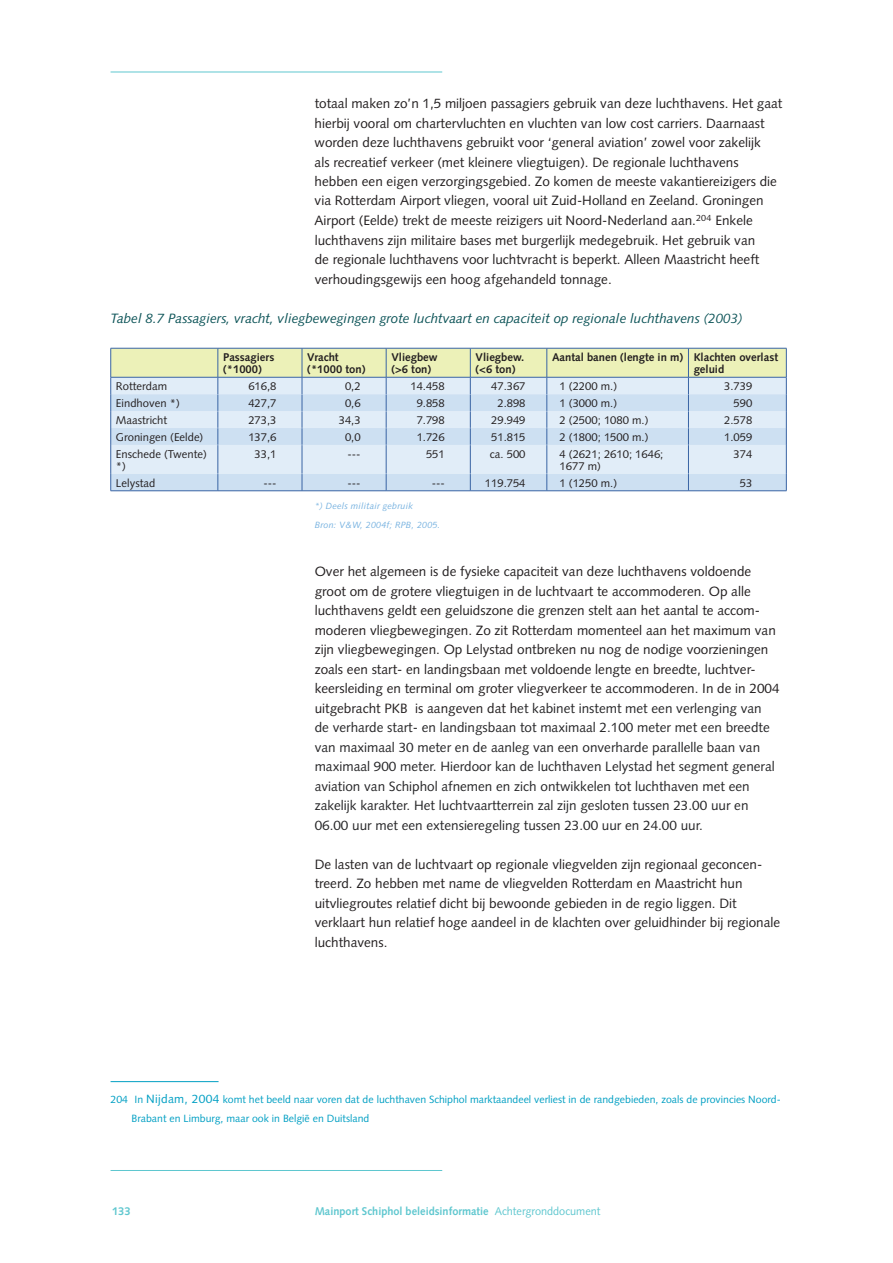
<style>
.page{position:relative;width:893px;height:1263px;background:#fff}
.page>*{position:absolute;margin:0;border:0;box-sizing:border-box;transform-origin:0 0}
.t1{font:13.5px/19.5px "Syntax";color:#231f20}
.t2{font:italic 13.5px "Syntax";color:#0a5256}
.t3{font:11.25px/12px "Syntax";color:#231f20}
.t4{font:700 11.25px/12px "Syntax";color:#231f20}
.t5{font:700 11.25px "Syntax";color:#5fc7cf}
.t6{font:10.5px/19.5px "Syntax";color:#009fc3}
.t7{font:italic 9px/19.5px "Syntax";letter-spacing:.02em;color:#77b2e0}
.s1{color:#262628}
.s2{font-size:12px}
.s3{font-weight:400}
</style>
<div class="page">
<hr style="left:111px;top:72px;width:331px;height:1px;background:#5fc7cf">
<hr style="left:111px;top:1170px;width:331px;height:1px;background:#5fc7cf">
<svg style="left:110px;top:348px;width:677px;height:143px;background:#d8e6e7"></svg>
<hr style="left:111px;top:490px;width:107px;height:1px;background:#3964a4">
<hr style="left:218px;top:490px;width:84px;height:1px;background:#3964a4">
<hr style="left:302px;top:490px;width:84px;height:1px;background:#3964a4">
<hr style="left:386px;top:490px;width:84px;height:1px;background:#3964a4">
<hr style="left:470px;top:490px;width:77px;height:1px;background:#3964a4">
<hr style="left:547px;top:490px;width:141px;height:1px;background:#3964a4">
<hr style="left:688px;top:490px;width:98px;height:1px;background:#3964a4">
<hr style="left:111px;top:1081px;width:108px;height:1px;background:#009fc3">
<p class="t1" style="left:315px;top:94px;width:469px">totaal maken zo’n 1,5 miljoen passagiers gebruik van deze luchthavens. Het gaat hierbij vooral om chartervluchten en vluchten van low cost carriers. Daarnaast worden deze luchthavens gebruikt voor ‘general aviation’ zowel voor zakelijk<br>als recreatief verkeer (met kleinere vliegtuigen). De regionale luchthavens hebben een eigen verzorgingsgebied. Zo komen de meeste vakantiereizigers die via Rotterdam Airport vliegen, vooral uit Zuid-Holland en Zeeland. Groningen Airport (Eelde) trekt de meeste reizigers uit Noord-Nederland aan.<sup>204</sup> Enkele luchthavens zijn militaire bases met burgerlijk medegebruik. Het gebruik van<br>de regionale luchthavens voor luchtvracht is beperkt. Alleen Maastricht heeft verhoudingsgewijs een hoog afgehandeld tonnage.</p>
<p class="t2" style="left:111px;top:310px;width:634px">Tabel 8.7 Passagiers, vracht, vliegbewegingen grote luchtvaart en capaciteit op regionale luchthavens (2003)</p>
<p class="t4" style="left:223px;top:351px;width:53px">Passagiers (*1 000)</p>
<p class="t4" style="left:307px;top:351px;width:60px">Vracht<br>(*1 000 ton)</p>
<p class="t4" style="left:391px;top:351px;width:48px">Vliegbew (&gt;6 ton)</p>
<p class="t4" style="left:476px;top:351px;width:50px">Vliegbew. (&lt;6 ton)</p>
<p class="t4" style="left:694px;top:351px;width:86px;text-indent:-142px">Aantal banen (lengte in m) Klachten overlast geluid</p>
<p class="t3" style="left:116px;top:380px;width:53px">Rotterdam</p>
<p class="t3" style="left:248px;top:380px;width:30px">616,8</p>
<p class="t3" style="left:345px;top:380px;width:17px">0,2</p>
<p class="t3" style="left:410px;top:380px;width:36px">14.458</p>
<p class="t3" style="left:491px;top:380px;width:36px">47.367</p>
<p class="t3" style="left:560px;top:380px;width:59px">1 (2200 m.)</p>
<p class="t3" style="left:724px;top:380px;width:30px">3.739</p>
<p class="t3" style="left:116px;top:397px;width:65px">Eindhoven *)</p>
<p class="t3" style="left:248px;top:397px;width:30px">427,7</p>
<p class="t3" style="left:345px;top:397px;width:17px">0,6</p>
<p class="t3" style="left:417px;top:397px;width:30px">9.858</p>
<p class="t3" style="left:497px;top:397px;width:30px">2.898</p>
<p class="t3" style="left:560px;top:397px;width:59px">1 (3000 m.)</p>
<p class="t3" style="left:733px;top:397px;width:20px">590</p>
<p class="t3" style="left:116px;top:414px;width:53px">Maastricht</p>
<p class="t3" style="left:248px;top:414px;width:30px">273,3</p>
<p class="t3" style="left:339px;top:414px;width:23px">34,3</p>
<p class="t3" style="left:417px;top:414px;width:30px">7.798</p>
<p class="t3" style="left:491px;top:414px;width:36px">29.949</p>
<p class="t3" style="left:560px;top:414px;width:90px">2 (2500; 1080 m.)</p>
<p class="t3" style="left:724px;top:414px;width:30px">2.578</p>
<p class="t3" style="left:116px;top:431px;width:89px">Groningen (Eelde)</p>
<p class="t3" style="left:248px;top:431px;width:30px">137,6</p>
<p class="t3" style="left:345px;top:431px;width:17px">0,0</p>
<p class="t3" style="left:417px;top:431px;width:30px">1.726</p>
<p class="t3" style="left:491px;top:431px;width:36px">51.815</p>
<p class="t3" style="left:560px;top:431px;width:90px">2 (1800; 1500 m.)</p>
<p class="t3" style="left:724px;top:431px;width:30px">1.059</p>
<p class="t3" style="left:116px;top:448px;width:92px">Enschede (Twente) *)</p>
<p class="t3" style="left:255px;top:448px;width:23px">33,1</p>
<p class="t3" style="left:347px;top:448px;width:15px">---</p>
<p class="t3" style="left:426px;top:448px;width:20px">551</p>
<p class="t3" style="left:490px;top:448px;width:37px">ca. 500</p>
<p class="t3" style="left:560px;top:448px;width:105px">4 (2621; 2610; 1646;<br>1677 m)</p>
<p class="t3" style="left:733px;top:448px;width:20px">374</p>
<p class="t3" style="left:116px;top:477px;width:41px">Lelystad</p>
<p class="t3" style="left:263px;top:477px;width:15px">---</p>
<p class="t3" style="left:347px;top:477px;width:15px">---</p>
<p class="t3" style="left:432px;top:477px;width:15px">---</p>
<p class="t3" style="left:485px;top:477px;width:42px">119.754</p>
<p class="t3" style="left:560px;top:477px;width:59px">1 (1250 m.)</p>
<p class="t3" style="left:740px;top:477px;width:14px">53</p>
<p class="t7" style="left:315px;top:496px;width:127px">*) Deels militair gebruik<br>Bron: V&amp;W, 2004f; RPB, 2005.</p>
<p class="t1" style="left:315px;top:562px;width:466px">Over het algemeen is de fysieke capaciteit van deze luchthavens voldoende groot om de grotere vliegtuigen in de luchtvaart te accommoderen. Op alle luchthavens geldt een geluidszone die grenzen stelt aan het aantal te accom&shy;moderen vliegbewegingen. Zo zit Rotterdam momenteel aan het maximum van zijn vliegbewegingen. Op Lelystad ontbreken nu nog de nodige voorzieningen zoals een start- en landingsbaan met voldoende lengte en breedte, luchtver&shy;keersleiding en terminal om groter vliegverkeer te accommoderen. In de in 2004 uitgebracht PKB is aangeven dat h<span class="s1">et kabinet instemt met een verlenging van<br>de verharde start- en landingsbaan tot maximaal 2.100 meter met een breedte van maximaal 30 meter en de aanleg van een onverharde parallelle baan van maximaal 900 meter. Hierdoor kan de luchthaven Lelystad het segment general aviation van Schiphol afnemen en zich ontwikkelen tot luchthaven met een zakelijk karakter. Het luchtvaartterrein zal zijn gesloten tussen 23.00 uur en 06.00 uur met een extensieregeling tussen 23.00 uur en 24.00 uur.</span></p>
<p class="t1" style="left:315px;top:854px;width:467px">De lasten van de luchtvaart op regionale vliegvelden zijn regionaal geconcen&shy;treerd. Zo hebben met name de vliegvelden Rotterdam en Maastricht hun uitvliegroutes relatief dicht bij bewoonde gebieden in de regio liggen. Dit verklaart hun relatief hoge aandeel in de klachten over geluidhinder bij regionale luchthavens.</p>
<p class="t6" style="left:132px;top:1089px;width:651px;text-indent:-21px">204 In <span class="s2">Nijdam, 2004</span> komt het beeld naar voren dat de luchthaven Schiphol marktaandeel verliest in de randgebieden, zoals de provincies Noord-<br>Brabant en Limburg, maar ook in België en Duitsland</p>
<p class="t5" style="left:112px;top:1204px;width:20px">133</p>
<p class="t5" style="left:315px;top:1204px;width:287px">Mainport Schiphol beleidsinformatie <span class="s3">Achtergronddocument</span></p>
</div>
